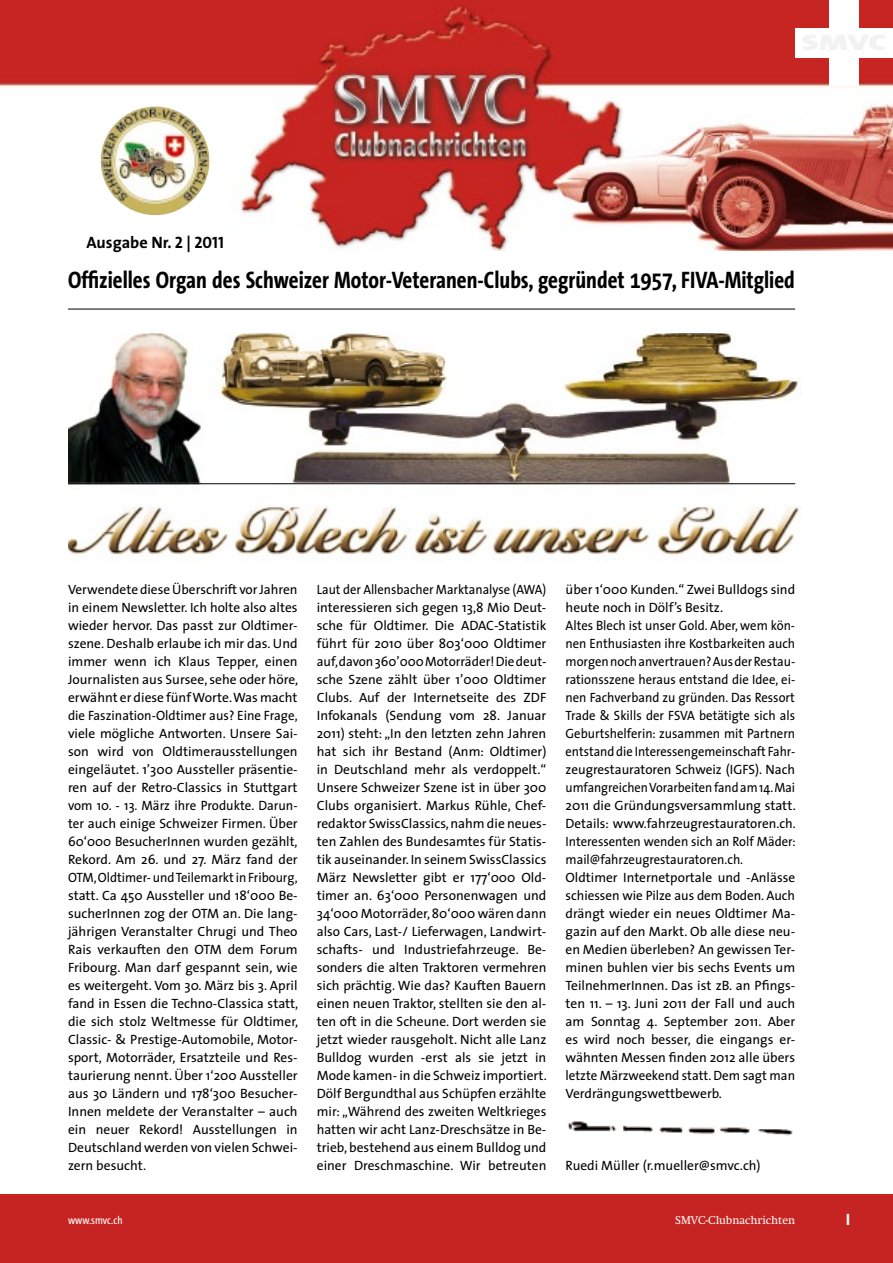
<style>
.page{position:relative;width:893px;height:1263px;background:#fff}
.page>*{position:absolute;margin:0;border:0;box-sizing:border-box;transform-origin:0 0}
.t1{font:700 24px "The Sans Condensed";color:#000}
.t2{font:700 16.5px "The Sans";color:#000}
.t3{font:700 16.5px "The Sans Correspondence";color:#fff}
.t4{font:13.5px/18px "The Sans";color:#000}
.t5{font:13.5px/18px "The Sans";color:#000;text-align:justify;scale:.93 1}
.t6{font:11.25px "Swift";color:#fff}
.t7{font:11.25px "The Sans Condensed";color:#fff}
.s1{font-family:"The Sans Bold Caps";font-weight:400}
</style>
<div class="page">
<img style="left:0;top:0;width:893px;height:251px">
<div style="left:0;top:1195px;width:893px;height:68px;background:#c62422"></div>
<div style="left:829px;top:0;width:30px;height:85px;background:#fff"></div>
<div style="left:795px;top:28px;width:98px;height:29px;background:#fff"></div>
<hr style="left:68px;top:309px;width:727px;height:1px;background:#000">
<img style="left:101px;top:106px;width:108px;height:109px;border-radius:54px">
<img style="left:68px;top:334px;width:733px;height:228px">
<img style="left:567px;top:1121px;width:226px;height:15px">
<hr style="left:68px;top:483px;width:727px;height:1px;background:#000">
<p class="t2" style="left:86px;top:229px;width:139px">Ausgabe Nr. <span class="s1">2</span> | <span class="s1">2011</span></p>
<h1 class="t1" style="left:68px;top:267px;width:728px">Offizielles Organ des Schweizer Motor-Veteranen-Clubs, gegründet 1957, FIVA-Mitglied</h1>
<p class="t4" style="left:68px;top:580px;width:232px">Verwendete diese Überschrift vor Jahren in einem Newsletter. Ich holte also altes wieder hervor. Das passt zur Oldtimer&shy;szene. Deshalb erlaube ich mir das. Und immer wenn ich Klaus Tepper, einen Journalisten aus Sursee, sehe oder höre, erwähnt er diese fünf Worte. Was macht die Faszination-Oldtimer aus? Eine Frage, viele mögliche Antworten. Unsere Sai&shy;son wird von Oldtimerausstellungen eingeläutet. 1’300 Aussteller präsentie&shy;ren auf der Retro--Classics in Stuttgart vom 10. - 13. März ihre Produkte. Darun&shy;ter auch einige Schweizer Firmen. Über 60‘000 BesucherInnen wurden gezählt, Rekord. Am 26. und 27. März fand der OTM, Oldtimer- und Teilemarkt in Fribourg, statt. Ca 450 Aussteller und 18‘000 Be&shy;sucherInnen zog der OTM an. Die lang&shy;jährigen Veranstalter Chrugi und Theo Rais verkauften den OTM dem Forum Fribourg. Man darf gespannt sein, wie es weitergeht. Vom 30. März bis 3. April fand in Essen die Techno-Classica statt, die sich stolz Weltmesse für Oldtimer, Classic- &amp; Prestige-Automobile, Motor&shy;sport, Motorräder, Ersatzteile und Res&shy;taurierung nennt. Über 1‘200 Aussteller aus 30 Ländern und 178‘300 Besucher-Innen meldete der Veranstalter – auch ein neuer Rekord! Ausstellungen in Deutschland werden von vielen Schwei&shy;zern besucht.</p>
<p class="t5" style="left:317px;top:580px;width:249px">Laut der Allensbacher Marktanalyse (AWA) interessieren sich gegen 13,8 Mio Deut&shy;sche für Oldtimer. Die ADAC-Statistik führt für 2010 über 803‘000 Oldtimer auf, davon 360’000 Motorräder! Die deut&shy;sche Szene zählt über 1’000 Oldtimer Clubs. Auf der Internetseite des ZDF Infokanals (Sendung vom 28. Januar 2011) steht: „In den letzten zehn Jahren hat sich ihr Bestand (Anm: Oldtimer) in Deutschland mehr als verdoppelt.“ Unsere Schweizer Szene ist in über 300<br>Clubs organisiert. Markus Rühle, Chef&shy;redaktor SwissClassics, nahm die neues&shy;ten Zahlen des Bundesamtes für Statis&shy;tik auseinander. In seinem SwissClassics März Newsletter gibt er 177‘000 Old&shy;timer an. 63‘000 Personenwagen und 34‘000 Motorräder, 80‘000 wären dann also Cars, Last-/ Lieferwagen, Landwirt&shy;schafts- und Industriefahrzeuge. Be&shy;sonders die alten Traktoren vermehren sich prächtig. Wie das? Kauften Bauern einen neuen Traktor, stellten sie den al&shy;ten oft in die Scheune. Dort werden sie jetzt wieder rausgeholt. Nicht alle Lanz Bulldog wurden -erst als sie jetzt in Mode kamen- in die Schweiz importiert.<br>Dölf Bergundthal aus Schüpfen erzählte mir: „Während des zweiten Weltkrieges hatten wir acht Lanz-Dreschsätze in Be&shy;trieb, bestehend aus einem Bulldog und einer Dreschmaschine. Wir betreuten</p>
<p class="t4" style="left:566px;top:580px;width:232px">über 1‘000 Kunden.“ Zwei Bulldogs sind heute noch in Dölf’s Besitz.<br>Altes Blech ist unser Gold. Aber, wem kön&shy;nen Enthusiasten ihre Kostbarkeiten auch morgen noch anvertrauen? Aus der Restau&shy;rationsszene heraus entstand die Idee, ei&shy;nen Fachverband zu gründen. Das Ressort Trade &amp; Skills der FSVA betätigte sich als Geburtshelferin: zusammen mit Partnern entstand die Interessengemeinschaft Fahr&shy;zeugrestauratoren Schweiz (IGFS). Nach umfangreichen Vorarbeiten fand am 14. Mai 2011 die Gründungsversammlung statt.<br>Details: www.fahrzeugrestauratoren.ch.<br>Interessenten wenden sich an Rolf Mäder: mail@fahrzeugrestauratoren.ch.<br>Oldtimer Internetportale und -Anlässe schiessen wie Pilze aus dem Boden. Auch drängt wieder ein neues Oldtimer Ma&shy;gazin auf den Markt. Ob alle diese neu&shy;en Medien überleben? An gewissen Ter&shy;minen buhlen vier bis sechs Events um TeilnehmerInnen. Das ist zB. an Pfings&shy;ten 11. – 13. Juni 2011 der Fall und auch am Sonntag 4. September 2011. Aber es wird noch besser, die eingangs er&shy;wähnten Messen finden 2012 alle übers letzte Märzweekend statt. Dem sagt man Verdrängungswettbewerb.</p>
<p class="t4" style="left:566px;top:1156px;width:197px">Ruedi Müller (r.mueller@smvc.ch)</p>
<p class="t7" style="left:68px;top:1214px;width:56px">www.smvc.ch</p>
<p class="t6" style="left:675px;top:1214px;width:122px">SMVC-Clubnachrichten</p>
<p class="t3" style="left:846px;top:1210px;width:6px">I</p>
</div>
